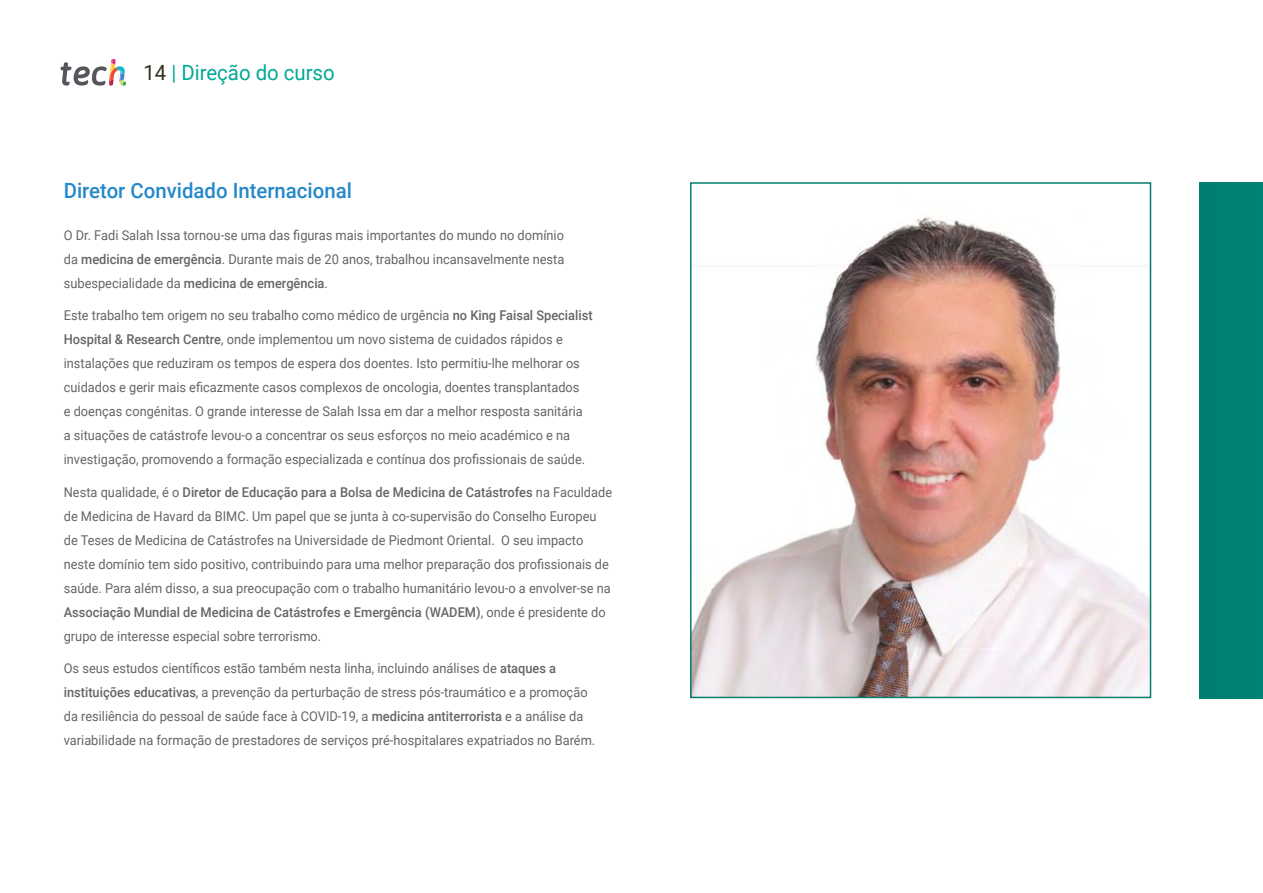
<style>
.page{position:relative;width:1263px;height:893px;background:#fff}
.page>*{position:absolute;margin:0;border:0;box-sizing:border-box;transform-origin:0 0}
.t1{font:500 21px "Roboto";color:#2488c9}
.t2{font:21px "Roboto";color:#00a996}
.t3{font:13.5px/24px "Roboto";color:#656565;scale:.95 1}
.s1{color:#312e20}
.s2{font-weight:500}
</style>
<div class="page">
<svg style="left:61px;top:59px;width:65px;height:27px"></svg>
<div style="left:1199px;top:182px;width:64px;height:516px;background:#008071"></div>
<img style="left:693px;top:216px;width:455px;height:479px">
<div style="left:690px;top:182px;width:461px;height:516px;border:2px solid #007e6f"></div>
<h1 class="t2" style="left:144px;top:57px;width:193px"><span class="s1">14</span> | Direção do curso</h1>
<h1 class="t1" style="left:64px;top:176px;width:290px">Diretor Convidado Internacional</h1>
<p class="t3" style="left:64px;top:222px;width:528px;text-align:justify">O Dr. Fadi Salah Issa tornou-se uma das figuras mais importantes do mundo no domínio da <span class="s2">medicina de emergência</span>. Durante mais de 20 anos, trabalhou incansavelmente nesta subespecialidade da <span class="s2">medicina de emergência</span>.</p>
<p class="t3" style="left:64px;top:303px;width:558px">Este trabalho tem origem no seu trabalho como médico de urgência <span class="s2">no King Faisal Specialist Hospital &amp; Research Centre</span>, onde implementou um novo sistema de cuidados rápidos e instalações que reduziram os tempos de espera dos doentes. Isto permitiu-lhe melhorar os cuidados e gerir mais eficazmente casos complexos de oncologia, doentes transplantados<br>e doenças congénitas. O grande interesse de Salah Issa em dar a melhor resposta sanitária a situações de catástrofe levou-o a concentrar os seus esforços no meio académico e na investigação, promovendo a formação especializada e contínua dos profissionais de saúde.</p>
<p class="t3" style="left:64px;top:479px;width:579px">Nesta qualidade, é o <span class="s2">Diretor de Educação para a Bolsa de Medicina de Catástrofes</span> na Faculdade de Medicina de Havard da BIMC. Um papel que se junta à co-supervisão do Conselho Europeu de Teses de Medicina de Catástrofes na Universidade de Piedmont Oriental. O seu impacto neste domínio tem sido positivo, contribuindo para uma melhor preparação dos profissionais de saúde. Para além disso, a sua preocupação com o trabalho humanitário levou-o a envolver-se na <span class="s2">Associação Mundial de Medicina de Catástrofes e Emergência (WADEM)</span>, onde é presidente do grupo de interesse especial sobre terrorismo.</p>
<p class="t3" style="left:64px;top:656px;width:561px">Os seus estudos científicos estão também nesta linha, incluindo análises de <span class="s2">ataques a instituições educativas</span>, a prevenção da perturbação de stress pós-traumático e a promoção da resiliência do pessoal de saúde face à COVID-19, a <span class="s2">medicina antiterrorista</span> e a análise da variabilidade na formação de prestadores de serviços pré-hospitalares expatriados no Barém.</p>
</div>
